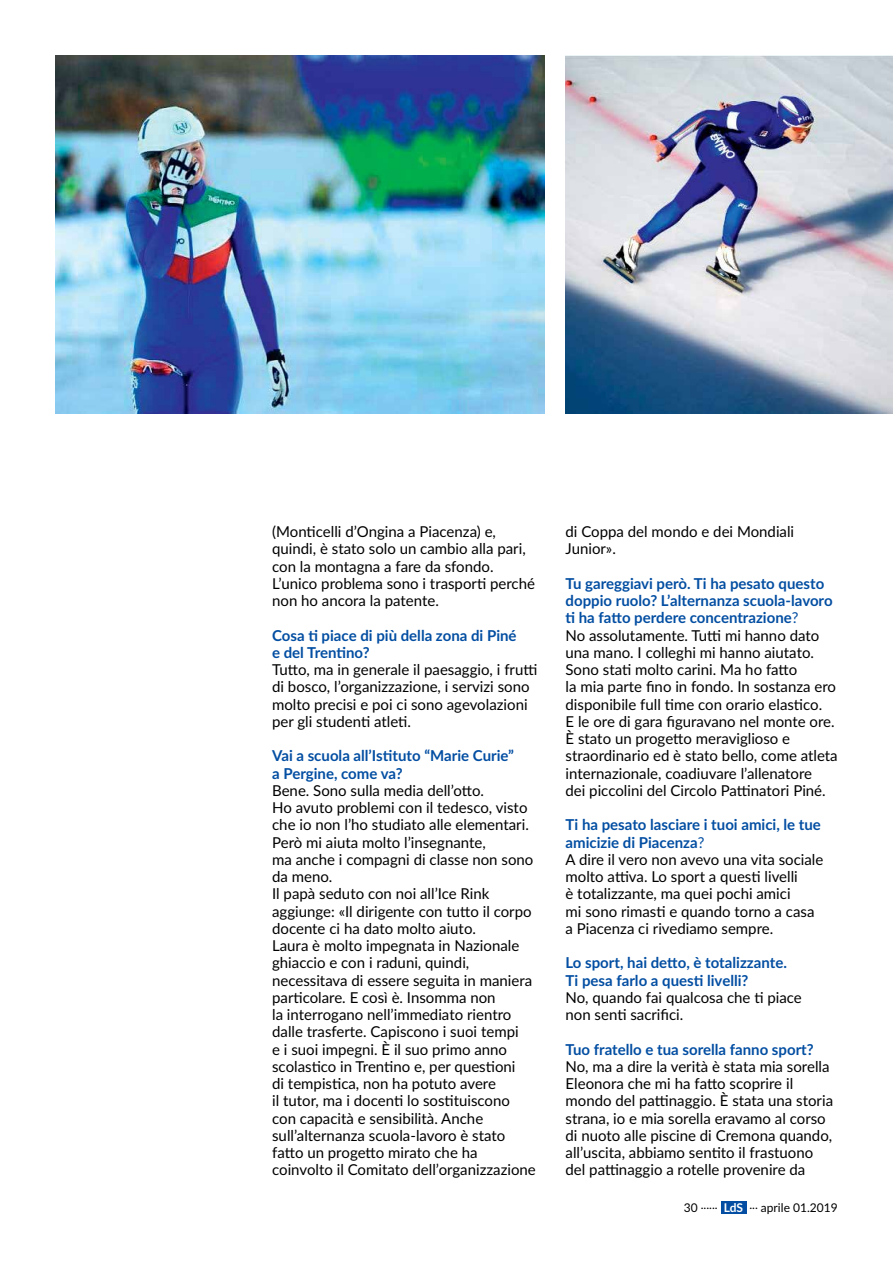
<style>
.page{position:relative;width:893px;height:1263px;background:#fff}
.page>*{position:absolute;margin:0;border:0;box-sizing:border-box;transform-origin:0 0}
.t1{font:15px/17.2px "Lato";color:#000}
.t2{font:700 15px/17.2px "Lato";color:#034ea2}
.t3{font:12px "Lato";color:#000}
.s1{font-weight:700;color:#034ea2}
.s2{color:#034ea2}
.s3{font-weight:700;color:#fff}
</style>
<div class="page">
<div style="left:721px;top:1201px;width:25px;height:12px;background:#034ea2"></div>
<img style="left:566px;top:55px;width:327px;height:358px">
<img style="left:55px;top:55px;width:489px;height:358px">
<p class="t1" style="left:272px;top:522px;width:264px">(Monticelli d’Ongina a Piacenza) e, quindi, è stato solo un cambio alla pari, con la montagna a fare da sfondo.<br>L’unico problema sono i trasporti perché non ho ancora la patente.</p>
<p class="t2" style="left:272px;top:626px;width:246px">Cosa ti piace di più della zona di Piné e del Trentino?</p>
<p class="t1" style="left:272px;top:660px;width:267px">Tutto, ma in generale il paesaggio, i frutti di bosco, l’organizzazione, i servizi sono molto precisi e poi ci sono agevolazioni per gli studenti atleti.</p>
<p class="t2" style="left:272px;top:747px;width:243px">Vai a scuola all’Istituto “Marie Curie” a Pergine, come va?</p>
<p class="t1" style="left:272px;top:781px;width:265px">Bene. Sono sulla media dell’otto.<br>Ho avuto problemi con il tedesco, visto che io non l’ho studiato alle elementari.<br>Però mi aiuta molto l’insegnante,<br>ma anche i compagni di classe non sono da meno.<br>Il papà seduto con noi all’Ice Rink aggiunge: «Il dirigente con tutto il corpo docente ci ha dato molto aiuto.<br>Laura è molto impegnata in Nazionale ghiaccio e con i raduni, quindi, necessitava di essere seguita in maniera particolare. E così è. Insomma non<br>la interrogano nell’immediato rientro dalle trasferte. Capiscono i suoi tempi<br>e i suoi impegni. È il suo primo anno scolastico in Trentino e, per questioni<br>di tempistica, non ha potuto avere<br>il tutor, ma i docenti lo sostituiscono con capacità e sensibilità. Anche sull’alternanza scuola-lavoro è stato fatto un progetto mirato che ha coinvolto il Comitato dell’organizzazione</p>
<p class="t1" style="left:566px;top:522px;width:230px">di Coppa del mondo e dei Mondiali<br>Junior».</p>
<p class="t1" style="left:566px;top:574px;width:274px"><span class="s1">Tu gareggiavi però. Ti ha pesato questo doppio ruolo? L’alternanza scuola-lavoro ti ha fatto perdere concentrazione</span><span class="s2">?<br></span>No assolutamente. Tutti mi hanno dato una mano. I colleghi mi hanno aiutato.<br>Sono stati molto carini. Ma ho fatto<br>la mia parte fino in fondo. In sostanza ero disponibile full time con orario elastico.<br>E le ore di gara figuravano nel monte ore.<br>È stato un progetto meraviglioso e straordinario ed è stato bello, come atleta internazionale, coadiuvare l’allenatore<br>dei piccolini del Circolo Pattinatori Piné.</p>
<p class="t1" style="left:566px;top:816px;width:259px"><span class="s1">Ti ha pesato lasciare i tuoi amici, le tue amicizie di Piacenza</span><span class="s2">?<br></span>A dire il vero non avevo una vita sociale molto attiva. Lo sport a questi livelli<br>è totalizzante, ma quei pochi amici<br>mi sono rimasti e quando torno a casa a Piacenza ci rivediamo sempre.</p>
<p class="t2" style="left:566px;top:954px;width:223px">Lo sport, hai detto, è totalizzante.<br>Ti pesa farlo a questi livelli?</p>
<p class="t1" style="left:566px;top:988px;width:238px">No, quando fai qualcosa che ti piace non senti sacrifici.</p>
<p class="t2" style="left:566px;top:1040px;width:250px">Tuo fratello e tua sorella fanno sport?</p>
<p class="t1" style="left:566px;top:1057px;width:269px">No, ma a dire la verità è stata mia sorella Eleonora che mi ha fatto scoprire il mondo del pattinaggio. È stata una storia strana, io e mia sorella eravamo al corso di nuoto alle piscine di Cremona quando, all’uscita, abbiamo sentito il frastuono del pattinaggio a rotelle provenire da</p>
<p class="t3" style="left:684px;top:1199px;width:155px">30 ...... <span class="s3">LdS</span> ... aprile 01.2019</p>
</div>
